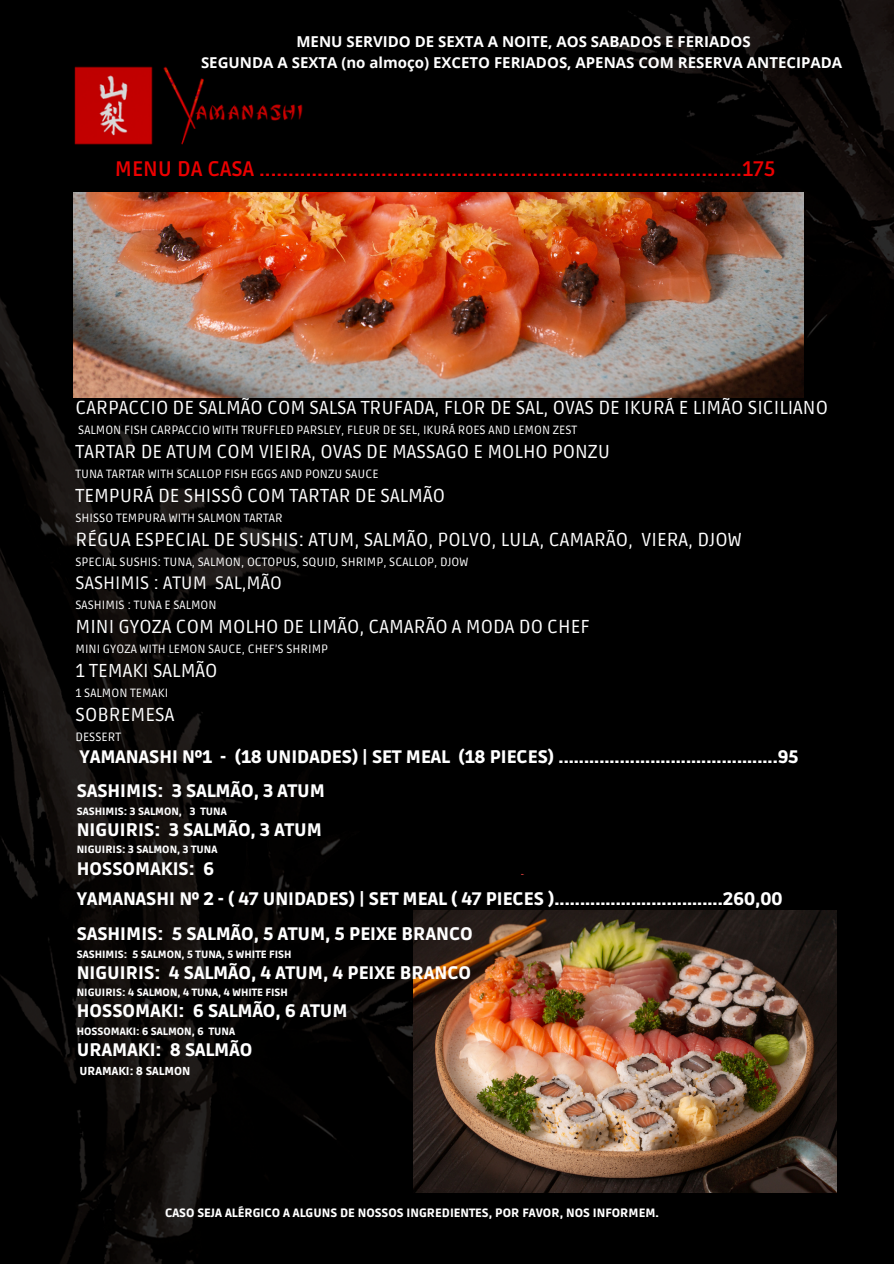
<style>
.page{position:relative;width:894px;height:1264px;background:#fff}
.page>*{position:absolute;margin:0;border:0;box-sizing:border-box;transform-origin:0 0}
.t1{font:700 21px "Ruda";color:#ec0101}
.t2{font:18.75px "Ruda";color:#fff}
.t3{font:900 18px "Ruda";color:#fff}
.t4{font:18px "Ruda";color:#fff}
.t5{font:700 15px/20.2px "Open Sans";color:#fff;text-align:center}
.t6{font:12px "Ruda";color:#fff}
.t7{font:900 12px "Ruda";color:#fff}
.t8{font:900 11.4px "Ruda";color:#fff}
.t9{font:900 10.5px "Ruda";color:#fff}
</style>
<div class="page">
<img style="left:0;top:0;width:893px;height:1263px">
<img style="left:326px;top:871px;width:200px;height:3px">
<img style="left:74px;top:193px;width:729px;height:204px">
<img style="left:413px;top:910px;width:423px;height:282px">
<h4 class="t5" style="left:201px;top:31px;width:642px">MENU SERVIDO DE SEXTA A NOITE, AOS SABADOS E FERIADOS<br>SEGUNDA A SEXTA (no almoço) EXCETO FERIADOS, APENAS COM RESERVA ANTECIPADA</h4>
<h2 class="t1" style="left:115px;top:157px;width:661px">MENU DA CASA ...................................................................................175</h2>
<p class="t2" style="left:75px;top:396px;width:753px">CARPACCIO DE SALMÃO COM SALSA TRUFADA, FLOR DE SAL, OVAS DE IKURÁ E LIMÃO SICILIANO</p>
<p class="t6" style="left:78px;top:423px;width:500px">SALMON FISH CARPACCIO WITH TRUFFLED PARSLEY, FLEUR DE SEL, IKURÁ ROES AND LEMON ZEST</p>
<p class="t2" style="left:75px;top:440px;width:536px">TARTAR DE ATUM COM VIEIRA, OVAS DE MASSAGO E MOLHO PONZU</p>
<p class="t6" style="left:75px;top:467px;width:304px">TUNA TARTAR WITH SCALLOP FISH EGGS AND PONZU SAUCE</p>
<p class="t2" style="left:75px;top:484px;width:371px">TEMPURÁ DE SHISSÔ COM TARTAR DE SALMÃO</p>
<p class="t6" style="left:75px;top:511px;width:209px">SHISSO TEMPURA WITH SALMON TARTAR</p>
<p class="t2" style="left:75px;top:528px;width:667px">RÉGUA ESPECIAL DE SUSHIS: ATUM, SALMÃO, POLVO, LULA, CAMARÃO, VIERA, DJOW</p>
<p class="t6" style="left:75px;top:555px;width:394px">SPECIAL SUSHIS: TUNA, SALMON, OCTOPUS, SQUID, SHRIMP, SCALLOP, DJOW</p>
<p class="t4" style="left:75px;top:572px;width:208px">SASHIMIS : ATUM SAL,MÃO</p>
<p class="t6" style="left:75px;top:598px;width:143px">SASHIMIS : TUNA E SALMON</p>
<p class="t2" style="left:75px;top:615px;width:515px">MINI GYOZA COM MOLHO DE LIMÃO, CAMARÃO A MODA DO CHEF</p>
<p class="t6" style="left:75px;top:642px;width:254px">MINI GYOZA WITH LEMON SAUCE, CHEF’S SHRIMP</p>
<p class="t2" style="left:75px;top:659px;width:143px">1 TEMAKI SALMÃO</p>
<p class="t6" style="left:75px;top:686px;width:94px">1 SALMON TEMAKI</p>
<p class="t2" style="left:75px;top:703px;width:100px">SOBREMESA</p>
<p class="t6" style="left:75px;top:730px;width:47px">DESSERT</p>
<p class="t3" style="left:80px;top:746px;width:720px">YAMANASHI Nº1 - (18 UNIDADES) | SET MEAL (18 PIECES) ...........................................95</p>
<h2 class="t3" style="left:77px;top:780px;width:250px">SASHIMIS: 3 SALMÃO, 3 ATUM</h2>
<h2 class="t9" style="left:77px;top:805px;width:151px">SASHIMIS: 3 SALMON, 3 TUNA</h2>
<h2 class="t3" style="left:77px;top:819px;width:246px">NIGUIRIS: 3 SALMÃO, 3 ATUM</h2>
<h2 class="t9" style="left:77px;top:843px;width:142px">NIGUIRIS: 3 SALMON, 3 TUNA</h2>
<h2 class="t3" style="left:77px;top:858px;width:139px">HOSSOMAKIS: 6</h2>
<h2 class="t3" style="left:77px;top:888px;width:707px">YAMANASHI Nº 2 - ( 47 UNIDADES) | SET MEAL ( 47 PIECES ).................................260,00</h2>
<p class="t3" style="left:77px;top:923px;width:397px">SASHIMIS: 5 SALMÃO, 5 ATUM, 5 PEIXE BRANCO</p>
<p class="t9" style="left:77px;top:948px;width:216px">SASHIMIS: 5 SALMON, 5 TUNA, 5 WHITE FISH</p>
<p class="t3" style="left:77px;top:962px;width:396px">NIGUIRIS: 4 SALMÃO, 4 ATUM, 4 PEIXE BRANCO</p>
<p class="t9" style="left:77px;top:986px;width:213px">NIGUIRIS: 4 SALMON, 4 TUNA, 4 WHITE FISH</p>
<p class="t3" style="left:77px;top:1000px;width:272px">HOSSOMAKI: 6 SALMÃO, 6 ATUM</p>
<p class="t9" style="left:77px;top:1025px;width:160px">HOSSOMAKI: 6 SALMON, 6 TUNA</p>
<p class="t3" style="left:77px;top:1039px;width:177px">URAMAKI: 8 SALMÃO</p>
<p class="t8" style="left:79px;top:1064px;width:112px">URAMAKI: 8 SALMON</p>
<h2 class="t7" style="left:165px;top:1206px;width:495px">CASO SEJA ALÉRGICO A ALGUNS DE NOSSOS INGREDIENTES, POR FAVOR, NOS INFORMEM.</h2>
</div>
